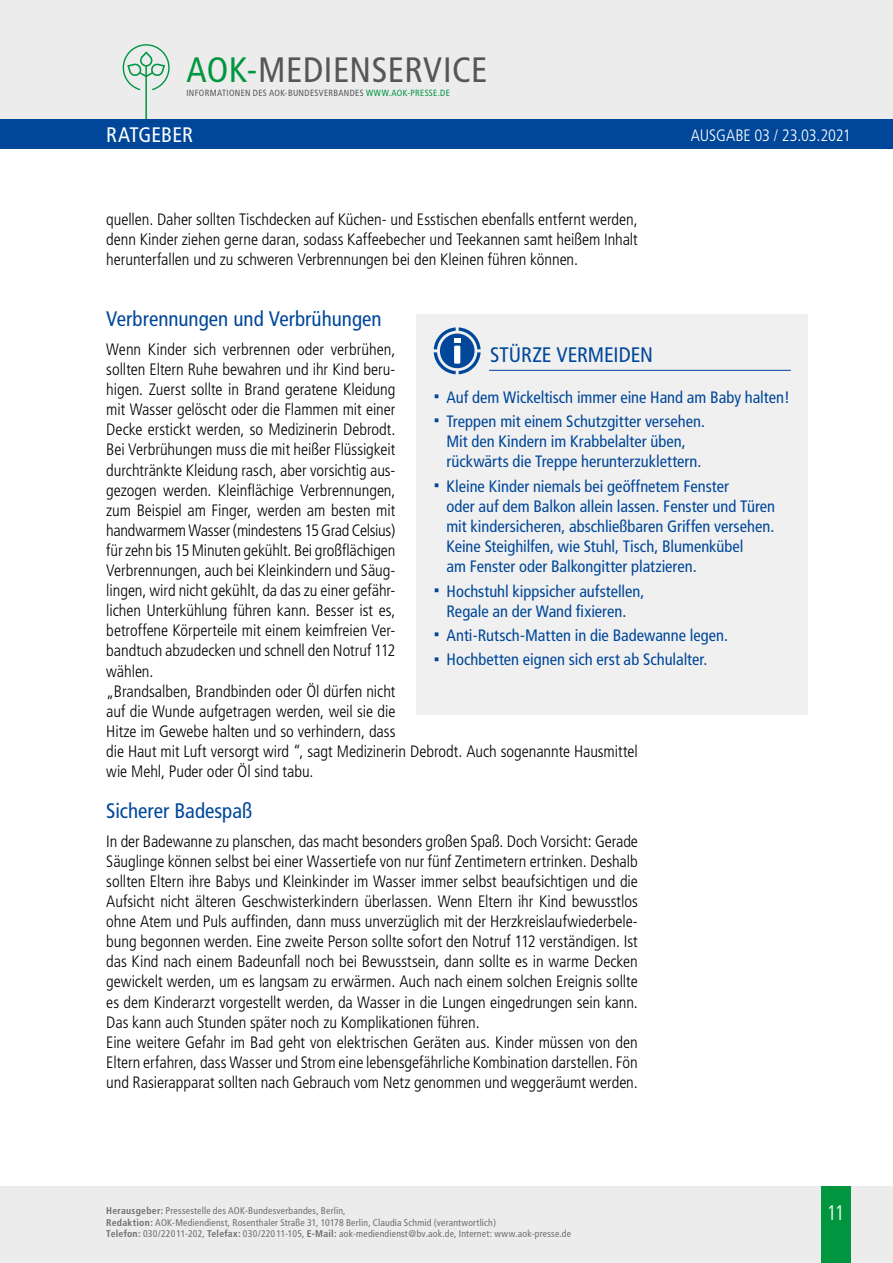
<style>
.page{position:relative;width:893px;height:1263px;background:#fff}
.page>*{position:absolute;margin:0;border:0;box-sizing:border-box;transform-origin:0 0}
.t1{font:condensed 35.25px "Frutiger";letter-spacing:.015em;color:#565656}
.t2{font:condensed 21px "Frutiger";color:#004799}
.t3{font:condensed 21px "Frutiger";color:#fff}
.t4{font:300 condensed 21px "Frutiger";color:#fff}
.t5{font:300 condensed 16.5px/20.1px "Frutiger";letter-spacing:-.005em;color:#000}
.t6{font:condensed 16.5px/20.1px "Frutiger";color:#004799}
.t7{font:300 condensed 16.5px "Frutiger";letter-spacing:-.01em;color:#fff}
.t8{font:condensed 9.75px/11.7px "Frutiger";letter-spacing:.02em;color:#6f6f6e}
.t9{font:condensed 9px "Frutiger";letter-spacing:.035em;color:#565656}
.s1{color:#00963f}
.s2{font-weight:700}
</style>
<div class="page">
<div style="left:0;top:1186px;width:893px;height:77px;background:#ececed"></div>
<div style="left:821px;top:1186px;width:29px;height:77px;background:#00963f"></div>
<div style="left:0;top:0;width:893px;height:141px;background:#ececed"></div>
<svg style="left:123px;top:44px;width:47px;height:75px"></svg>
<div style="left:0;top:119px;width:893px;height:30px;background:#004799"></div>
<div style="left:417px;top:315px;width:391px;height:400px;background:#f0f0f0"></div>
<hr style="left:489px;top:370px;width:302px;height:1px;background:#004799">
<svg style="left:434px;top:327px;width:47px;height:47px"></svg>
<h1 class="t1" style="left:186px;top:49px;width:303px"><span class="s1">AOK-</span>MEDIENSERVICE</h1>
<p class="t9" style="left:186px;top:87px;width:265px">INFORMATIONEN DES AOK-BUNDESVERBANDES <span class="s1">WWW.AOK-PRESSE.DE</span></p>
<p class="t3" style="left:106px;top:123px;width:88px">RATGEBER</p>
<p class="t7" style="left:691px;top:125px;width:161px">AUSGABE 03 / 23.03.2021</p>
<p class="t5" style="left:106px;top:209px;width:533px;text-align:justify">quellen. Daher sollten Tischdecken auf Küchen- und Esstischen ebenfalls entfernt werden, denn Kinder ziehen gerne daran, sodass Kaffeebecher und Teekannen samt heißem Inhalt herunterfallen und zu schweren Verbrennungen bei den Kleinen führen können.</p>
<p class="t2" style="left:106px;top:307px;width:277px">Verbrennungen und Verbrühungen</p>
<p class="t5" style="left:106px;top:339px;width:533px">Wenn Kinder sich verbrennen oder verbrühen,<br>sollten Eltern Ruhe bewahren und ihr Kind beru-<br>higen. Zuerst sollte in Brand geratene Kleidung<br>mit Wasser gelöscht oder die Flammen mit einer<br>Decke erstickt werden, so Medizinerin Debrodt.<br>Bei Verbrühungen muss die mit heißer Flüssigkeit<br>durchtränkte Kleidung rasch, aber vorsichtig aus-<br>gezogen werden. Kleinflächige Verbrennungen,<br>zum Beispiel am Finger, werden am besten mit<br>handwarmem Wasser (mindestens 15 Grad Celsius)<br>für zehn bis 15 Minuten gekühlt. Bei großflächigen<br>Verbrennungen, auch bei Kleinkindern und Säug-<br>lingen, wird nicht gekühlt, da das zu einer gefähr-<br>lichen Unterkühlung führen kann. Besser ist es,<br>betroffene Körperteile mit einem keimfreien Ver-<br>bandtuch abzudecken und schnell den Notruf 112<br>wählen.<br>„Brandsalben, Brandbinden oder Öl dürfen nicht<br>auf die Wunde aufgetragen werden, weil sie die<br>Hitze im Gewebe halten und so verhindern, dass<br>die Haut mit Luft versorgt wird “, sagt Medizinerin Debrodt. Auch sogenannte Hausmittel wie Mehl, Puder oder Öl sind tabu.</p>
<p class="t2" style="left:106px;top:798px;width:147px">Sicherer Badespaß</p>
<p class="t5" style="left:106px;top:831px;width:533px">In der Badewanne zu planschen, das macht besonders großen Spaß. Doch Vorsicht: Gerade Säuglinge können selbst bei einer Wassertiefe von nur fünf Zentimetern ertrinken. Deshalb sollten Eltern ihre Babys und Kleinkinder im Wasser immer selbst beaufsichtigen und die Aufsicht nicht älteren Geschwisterkindern überlassen. Wenn Eltern ihr Kind bewusstlos ohne Atem und Puls auffinden, dann muss unverzüglich mit der Herzkreislaufwiederbele&shy;bung begonnen werden. Eine zweite Person sollte sofort den Notruf 112 verständigen. Ist das Kind nach einem Badeunfall noch bei Bewusstsein, dann sollte es in warme Decken gewickelt werden, um es langsam zu erwärmen. Auch nach einem solchen Ereignis sollte es dem Kinderarzt vorgestellt werden, da Wasser in die Lungen eingedrungen sein kann.<br>Das kann auch Stunden später noch zu Komplikationen führen.<br>Eine weitere Gefahr im Bad geht von elektrischen Geräten aus. Kinder müssen von den Eltern erfahren, dass Wasser und Strom eine lebensgefährliche Kombination darstellen. Fön und Rasierapparat sollten nach Gebrauch vom Netz genommen und weggeräumt werden.</p>
<p class="t2" style="left:490px;top:342px;width:164px">STÜRZE VERMEIDEN</p>
<p class="t6" style="left:446px;top:385px;width:345px;line-height:24.3px">Auf dem Wickeltisch immer eine Hand am Baby halten!<br>Treppen mit einem Schutzgitter versehen.</p>
<p class="t6" style="left:446px;top:432px;width:256px">Mit den Kindern im Krabbelalter üben, rückwärts die Treppe herunterzuklettern.</p>
<p class="t6" style="left:446px;top:476px;width:330px">Kleine Kinder niemals bei geöffnetem Fenster<br>oder auf dem Balkon allein lassen. Fenster und Türen mit kindersicheren, abschließbaren Griffen versehen.<br>Keine Steighilfen, wie Stuhl, Tisch, Blumenkübel<br>am Fenster oder Balkongitter platzieren.</p>
<p class="t6" style="left:446px;top:581px;width:199px">Hochstuhl kippsicher aufstellen,<br>Regale an der Wand fixieren.</p>
<p class="t6" style="left:446px;top:623px;width:283px;line-height:24.3px">Anti-Rutsch-Matten in die Badewanne legen.<br>Hochbetten eignen sich erst ab Schulalter.</p>
<p class="t8" style="left:106px;top:1205px;width:466px"><span class="s2">Herausgeber:</span> Pressestelle des AOK-Bundesverbandes, Berlin,<br><span class="s2">Redaktion:</span> AOK-Mediendienst, Rosenthaler Straße 31, 10178 Berlin, Claudia Schmid (verantwortlich)<br><span class="s2">Telefon:</span> 030/22011-202, <span class="s2">Telefax:</span> 030/22011-105, <span class="s2">E-Mail:</span> aok-mediendienst@bv.aok.de, Internet: www.aok-presse.de</p>
<p class="t4" style="left:826px;top:1201px;width:20px">11</p>
</div>
